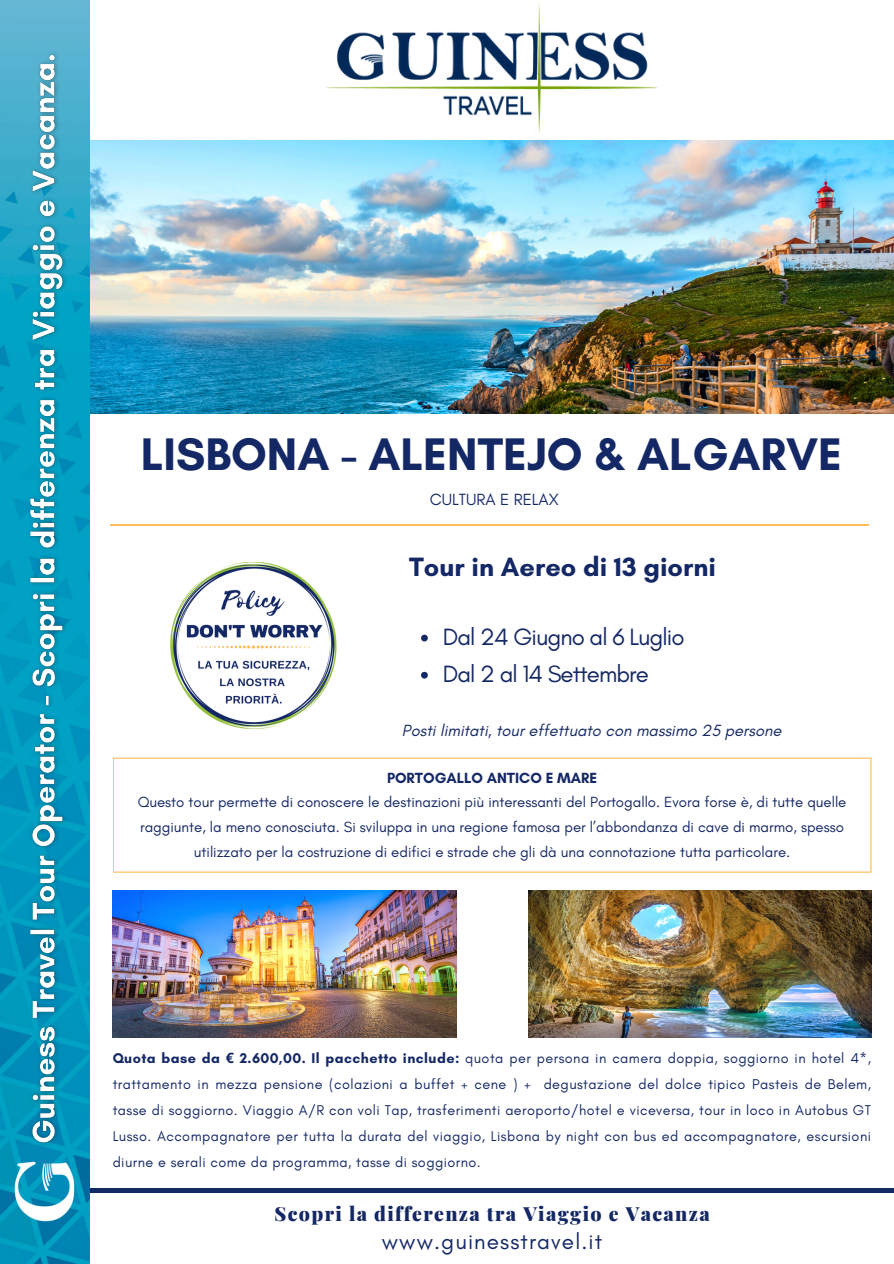
<style>
.page{position:relative;width:894px;height:1264px;background:#fff}
.page>*{position:absolute;margin:0;border:0;box-sizing:border-box;transform-origin:0 0}
.t1{font:700 46.5px "Glacial Indifference";color:#152866}
.t2{font:700 27px "Glacial Indifference";color:#152866}
.t3{font:24px "Glacial Indifference";letter-spacing:-.035em;color:#152866}
.t4{font:22.5px "Glacial Indifference";letter-spacing:.05em;color:#152866}
.t5{font:900 19.5px "Playfair Display";letter-spacing:.07em;color:#152866}
.t6{font:italic 16.5px "Glacial Indifference";color:#152866}
.t7{font:16.5px "Glacial Indifference";color:#152866}
.t8{font:15px/24.8px "Glacial Indifference";color:#152866;text-align:center}
.t9{font:700 15px "Glacial Indifference";color:#152866}
.t10{font:14.4px/25.8px "Glacial Indifference";letter-spacing:.03em;color:#152866;text-align:justify}
.s1{font-weight:700}
.s2{font-family:"Noto Sans";font-weight:700}
</style>
<div class="page">
<img style="left:113px;top:890px;width:343px;height:147px">
<img style="left:528px;top:890px;width:343px;height:147px">
<img style="left:89px;top:140px;width:804px;height:274px">
<hr style="left:89px;top:1188px;width:804px;height:4px;background:#152866">
<svg style="left:113px;top:757px;width:758px;height:115px"></svg>
<img style="left:327px;top:3px;width:330px;height:130px">
<img style="left:0;top:0;width:89px;height:1263px">
<img style="left:13px;top:1160px;width:62px;height:62px">
<img style="left:24px;top:47px;width:48px;height:1103px">
<img style="left:170px;top:562px;width:167px;height:167px">
<hr style="left:110px;top:524px;width:758px;height:1px;background:#ffbd59">
<svg style="left:421px;top:634px;width:6px;height:7px"></svg>
<svg style="left:421px;top:671px;width:6px;height:7px"></svg>
<p class="t1" style="left:141px;top:425px;width:702px">LISBONA - ALENTEJO &amp; ALGARVE</p>
<p class="t7" style="left:429px;top:489px;width:130px">CULTURA E RELAX</p>
<h1 class="t2" style="left:409px;top:550px;width:308px">Tour in Aereo di 13 giorni</h1>
<h6 class="t3" style="left:442px;top:622px;width:243px">Dal 24 Giugno al 6 Luglio</h6>
<p class="t3" style="left:442px;top:659px;width:208px">Dal 2 al 14 Settembre</p>
<h3 class="t6" style="left:402px;top:720px;width:381px">Posti limitati, tour effettuato con massimo 25 persone</h3>
<h4 class="t9" style="left:387px;top:768px;width:211px">PORTOGALLO ANTICO E MARE</h4>
<h4 class="t8" style="left:138px;top:789px;width:710px">Questo tour permette di conoscere le destinazioni più interessanti del Portogallo. Evora forse è, di tutte quelle raggiunte, la meno conosciuta. Si sviluppa in una regione famosa per l’abbondanza di cave di marmo, spesso utilizzato per la costruzione di edifici e strade che gli dà una connotazione tutta particolare.</h4>
<p class="t10" style="left:113px;top:1045px;width:759px"><span class="s1">Quota base da</span> <span class="s2">€</span> <span class="s1">2.600,00. Il pacchetto include:</span> quota per persona in camera doppia, soggiorno in hotel 4*, trattamento in mezza pensione (colazioni a buffet + cene ) + degustazione del dolce tipico Pasteis de Belem, tasse di soggiorno. Viaggio A/R con voli Tap, trasferimenti aeroporto/hotel e viceversa, tour in loco in Autobus GT Lusso. Accompagnatore per tutta la durata del viaggio, Lisbona by night con bus ed accompagnatore, escursioni diurne e serali come da programma, tasse di soggiorno.</p>
<p class="t5" style="left:274px;top:1199px;width:437px">Scopri la differenza tra Viaggio e Vacanza</p>
<p class="t4" style="left:382px;top:1227px;width:222px">www.guinesstravel.it</p>
</div>
